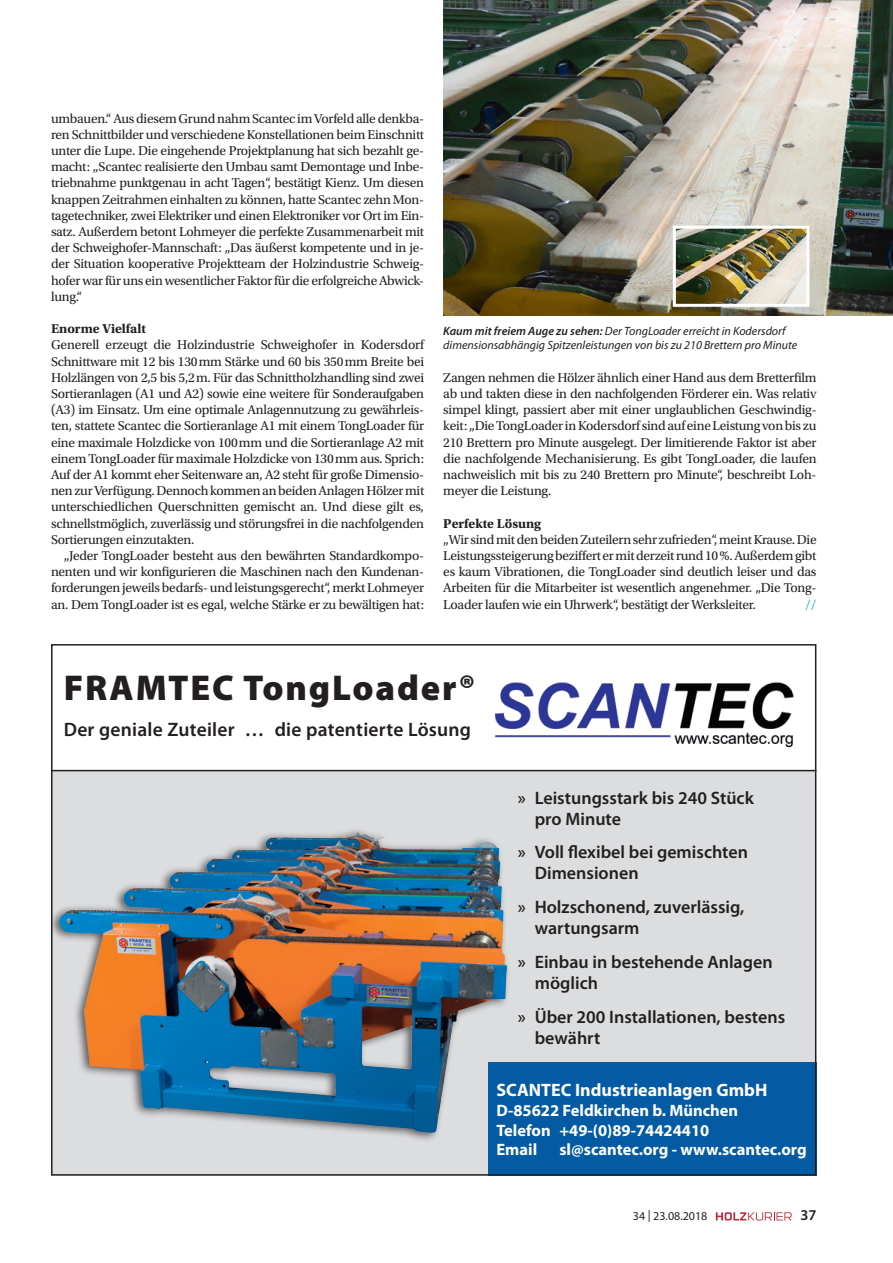
<style>
.page{position:relative;width:893px;height:1263px;background:#fff}
.page>*{position:absolute;margin:0;border:0;box-sizing:border-box;transform-origin:0 0}
.t1{font:900 36px "Myriad Pro";letter-spacing:.05em;color:#231f20}
.t2{font:600 19.5px "Myriad Pro";letter-spacing:.01em;color:#231f20}
.t3{font:600 18px/21px "Myriad Pro";color:#231f20}
.t4{font:700 18px "Myriad Pro";color:#fff}
.t5{font:700 16.5px/19.8px "Myriad Pro";color:#fff}
.t6{font:600 15px "Myriad Pro";color:#231f20}
.t7{font:13.5px/16.2px "Utopia Std";letter-spacing:-.02em;color:#231f20;text-align:justify}
.t8{font:700 13.5px "Utopia Std";color:#231f20}
.t9{font:13.5px "Utopia Std";color:#00b5ac}
.t10{font:italic 12px/14.4px "Myriad Pro";color:#231f20}
.t11{font:12px "Myriad Pro";color:#231f20}
.s1{font-weight:600}
</style>
<div class="page">
<img style="left:443px;top:0;width:450px;height:315px">
<img style="left:677px;top:230px;width:128px;height:73px">
<div style="left:673px;top:226px;width:136px;height:81px;border:3px solid #fff"></div>
<div style="left:51px;top:770px;width:456px;height:405px;background:#dcdddf"></div>
<div style="left:488px;top:1062px;width:328px;height:113px;background:#045ba3"></div>
<div style="left:488px;top:771px;width:327px;height:291px;background:#dcdddf"></div>
<img style="left:495px;top:682px;width:299px;height:66px">
<hr style="left:51px;top:770px;width:765px;height:1px;background:#231f20">
<div style="left:51px;top:826px;width:460px;height:317px;background:#231f20;opacity:.7"></div>
<img style="left:122px;top:833px;width:234px;height:75px">
<svg style="left:716px;top:1212px;width:76px;height:8px"></svg>
<p class="t7" style="left:51px;top:110px;width:375px">umbauen.“ Aus diesem Grund nahm Scantec im Vorfeld alle denkba&shy;ren Schnittbilder und verschiedene Konstellationen beim Einschnitt unter die Lupe. Die eingehende Projektplanung hat sich bezahlt ge&shy;macht: „Scantec realisierte den Umbau samt Demontage und Inbe&shy;triebnahme punktgenau in acht Tagen“, bestätigt Kienz. Um diesen knappen Zeitrahmen einhalten zu können, hatte Scantec zehn Mon&shy;tagetechniker, zwei Elektriker und einen Elektroniker vor Ort im Ein&shy;satz. Außerdem betont Lohmeyer die perfekte Zusammenarbeit mit der Schweighofer-Mannschaft: „Das äußerst kompetente und in je&shy;der Situation kooperative Projektteam der Holzindustrie Schweig&shy;hofer war für uns ein wesentlicher Faktor für die erfolgreiche Abwick&shy;lung.“</p>
<p class="t8" style="left:51px;top:321px;width:96px">Enorme Vielfalt</p>
<p class="t7" style="left:51px;top:337px;width:375px">Generell erzeugt die Holzindustrie Schweighofer in Kodersdorf Schnittware mit 12 bis 130mm Stärke und 60 bis 350mm Breite bei Holzlängen von 2,5 bis 5,2m. Für das Schnittholzhandling sind zwei Sortieranlagen (A1 und A2) sowie eine weitere für Sonderaufgaben (A3) im Einsatz. Um eine optimale Anlagennutzung zu gewährleis&shy;ten, stattete Scantec die Sortieranlage A1 mit einem TongLoader für eine maximale Holzdicke von 100mm und die Sortieranlage A2 mit einem TongLoader für maximale Holzdicke von 130mm aus. Sprich:<br>Auf der A1 kommt eher Seitenware an, A2 steht für große Dimensio&shy;nen zur Verfügung. Dennoch kommen an beiden Anlagen Hölzer mit unterschiedlichen Querschnitten gemischt an. Und diese gilt es, schnellstmöglich, zuverlässig und störungsfrei in die nachfolgenden Sortierungen einzutakten.</p>
<p class="t7" style="left:51px;top:548px;width:375px;text-indent:13px">„Jeder TongLoader besteht aus den bewährten Standardkompo&shy;nenten und wir konfigurieren die Maschinen nach den Kundenan&shy;forderungen jeweils bedarfs- und leistungsgerecht“, merkt Lohmeyer an. Dem TongLoader ist es egal, welche Stärke er zu bewältigen hat:</p>
<p class="t10" style="left:443px;top:323px;width:355px"><span class="s1">Kaum mit freiem Auge zu sehen:</span> Der TongLoader erreicht in Kodersdorf dimensionsabhängig Spitzenleistungen von bis zu 210 Brettern pro Minute</p>
<p class="t7" style="left:443px;top:369px;width:375px">Zangen nehmen die Hölzer ähnlich einer Hand aus dem Bretterfilm ab und takten diese in den nachfolgenden Förderer ein. Was relativ simpel klingt, passiert aber mit einer unglaublichen Geschwindig&shy;keit: „Die TongLoader in Kodersdorf sind auf eine Leistung von bis zu 210 Brettern pro Minute ausgelegt. Der limitierende Faktor ist aber die nachfolgende Mechanisierung. Es gibt TongLoader, die laufen nachweislich mit bis zu 240 Brettern pro Minute“, beschreibt Loh&shy;meyer die Leistung.</p>
<p class="t8" style="left:443px;top:515px;width:99px">Perfekte Lösung</p>
<p class="t7" style="left:443px;top:531px;width:375px">„Wir sind mit den beiden Zuteilern sehr zufrieden“, meint Krause. Die Leistungssteigerung beziffert er mit derzeit rund 10%. Außerdem gibt es kaum Vibrationen, die TongLoader sind deutlich leiser und das Arbeiten für die Mitarbeiter ist wesentlich angenehmer. „Die Tong-Loader laufen wie ein Uhrwerk“, bestätigt der Werksleiter.</p>
<p class="t9" style="left:805px;top:597px;width:13px">//</p>
<h1 class="t1" style="left:64px;top:664px;width:413px">FRAMTEC TongLoader®</h1>
<h2 class="t2" style="left:64px;top:717px;width:409px">Der geniale Zuteiler … die patentierte Lösung</h2>
<h3 class="t3" style="left:535px;top:786px;width:221px;text-indent:-17px">» Leistungsstark bis 240 Stück pro Minute</h3>
<h3 class="t3" style="left:535px;top:841px;width:215px;text-indent:-17px">» Voll flexibel bei gemischten<br>Dimensionen</h3>
<h3 class="t3" style="left:535px;top:896px;width:211px;text-indent:-17px">» Holzschonend, zuverlässig, wartungsarm</h3>
<h3 class="t3" style="left:535px;top:951px;width:239px;text-indent:-17px">» Einbau in bestehende Anlagen möglich</h3>
<h3 class="t3" style="left:535px;top:1005px;width:252px;text-indent:-17px">» Über 200 Installationen, bestens bewährt</h3>
<h3 class="t4" style="left:496px;top:1078px;width:273px">SCANTEC Industrieanlagen GmbH</h3>
<p class="t5" style="left:496px;top:1100px;width:243px">D-85622 Feldkirchen b. München<br>Telefon +49-(0)89-74424410<br>Email</p>
<p class="t5" style="left:559px;top:1139px;width:249px">sl@scantec.org - www.scantec.org</p>
<p class="t11" style="left:633px;top:1209px;width:76px">34 | 23.08.2018</p>
<p class="t6" style="left:800px;top:1206px;width:18px">37</p>
</div>
